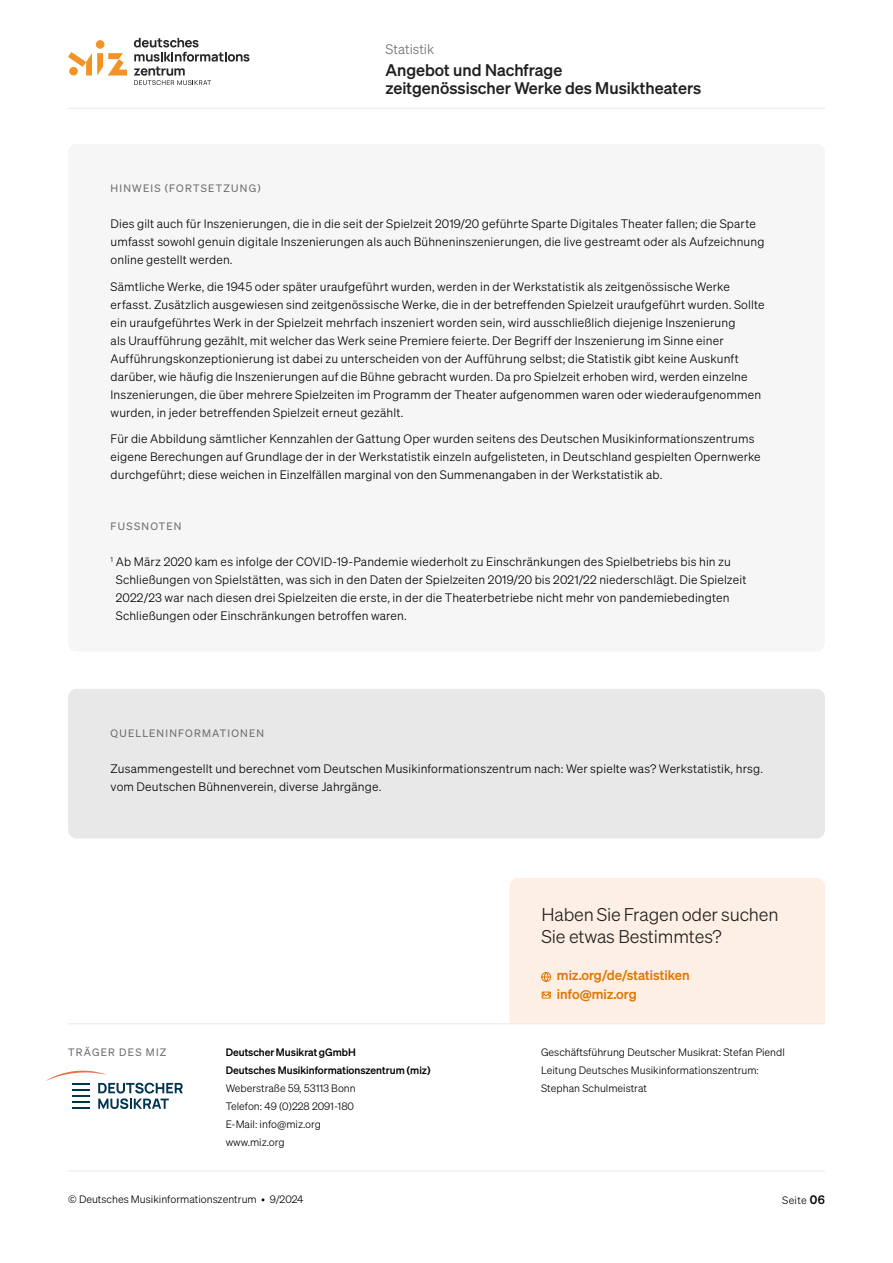
<style>
.page{position:relative;width:893px;height:1263px;background:#fff}
.page>*{position:absolute;margin:0;border:0;box-sizing:border-box;transform-origin:0 0}
.t1{font:18px/22.5px "Sohne Leicht";letter-spacing:-.01em;color:#202020}
.t2{font:16.5px/18px "Sohne Kraftig";color:#202020}
.t3{font:13.5px/19.5px "Sohne Kraftig";color:#dd7500}
.t4{font:13.5px "Sohne Leicht";color:#6d6d6c}
.t5{font:12px/18px "Sohne Leicht";letter-spacing:.01em;color:#000}
.t6{font:10.5px/18px "Sohne Leicht";color:#000}
.t7{font:10.5px "Sohne Buch";letter-spacing:.115em;color:#6d6d6c}
.t8{font:10.5px/18px "Sohne Kraftig";color:#000}
.s1{font-family:"Sohne Kraftig";font-size:12px}
</style>
<div class="page">
<hr style="left:68px;top:108px;width:757px;height:1px;background:#e8e8e8">
<hr style="left:68px;top:1171px;width:757px;height:1px;background:#e8e8e8">
<div style="left:509px;top:878px;width:316px;height:145px;background:#feefe4"></div>
<svg style="left:541px;top:991px;width:10px;height:8px"></svg>
<svg style="left:541px;top:972px;width:10px;height:10px"></svg>
<svg style="left:45px;top:1071px;width:138px;height:38px"></svg>
<hr style="left:68px;top:1023px;width:757px;height:1px;background:#e8e8e8">
<svg style="left:134px;top:38px;width:115px;height:47px"></svg>
<div style="left:96px;top:40px;width:8px;height:9px;background:#f39325;border-radius:50%"></div>
<svg style="left:68px;top:52px;width:59px;height:24px"></svg>
<div style="left:68px;top:689px;width:757px;height:149px;background:#e8e8e8;border-radius:9px"></div>
<div style="left:68px;top:144px;width:757px;height:507px;background:#f6f6f6;border-radius:9px"></div>
<p class="t4" style="left:386px;top:41px;width:50px">Statistik</p>
<h2 class="t2" style="left:386px;top:61px;width:317px">Angebot und Nachfrage<br>zeitgenössischer Werke des Musiktheaters</h2>
<p class="t7" style="left:111px;top:182px;width:152px">HINWEIS (FORTSETZUNG)</p>
<p class="t5" style="left:111px;top:215px;width:655px">Dies gilt auch für Inszenierungen, die in die seit der Spielzeit 2019/20 geführte Sparte Digitales Theater fallen; die Sparte umfasst sowohl genuin digitale Inszenierungen als auch Bühneninszenierungen, die live gestreamt oder als Aufzeichnung online gestellt werden.</p>
<p class="t5" style="left:111px;top:277px;width:655px">Sämtliche Werke, die 1945 oder später uraufgeführt wurden, werden in der Werkstatistik als zeitgenössische Werke erfasst. Zusätzlich ausgewiesen sind zeitgenössische Werke, die in der betreffenden Spielzeit uraufgeführt wurden. Sollte ein uraufgeführtes Werk in der Spielzeit mehrfach inszeniert worden sein, wird ausschließlich diejenige Inszenierung<br>als Uraufführung gezählt, mit welcher das Werk seine Premiere feierte. Der Begriff der Inszenierung im Sinne einer Aufführungskonzeptionierung ist dabei zu unterscheiden von der Aufführung selbst; die Statistik gibt keine Auskunft darüber, wie häufig die Inszenierungen auf die Bühne gebracht wurden. Da pro Spielzeit erhoben wird, werden einzelne Inszenierungen, die über mehrere Spielzeiten im Programm der Theater aufgenommen waren oder wiederaufgenommen wurden, in jeder betreffenden Spielzeit erneut gezählt.</p>
<p class="t5" style="left:111px;top:430px;width:652px">Für die Abbildung sämtlicher Kennzahlen der Gattung Oper wurden seitens des Deutschen Musikinformationszentrums eigene Berechungen auf Grundlage der in der Werkstatistik einzeln aufgelisteten, in Deutschland gespielten Opernwerke durchgeführt; diese weichen in Einzelfällen marginal von den Summenangaben in der Werkstatistik ab.</p>
<p class="t7" style="left:111px;top:520px;width:72px">FUSSNOTEN</p>
<p class="t5" style="left:116px;top:552px;width:632px;text-indent:-5px"><sup>1</sup> Ab März 2020 kam es infolge der COVID-19-Pandemie wiederholt zu Einschränkungen des Spielbetriebs bis hin zu Schließungen von Spielstätten, was sich in den Daten der Spielzeiten 2019/20 bis 2021/22 niederschlägt. Die Spielzeit 2022/23 war nach diesen drei Spielzeiten die erste, in der die Theaterbetriebe nicht mehr von pandemiebedingten Schließungen oder Einschränkungen betroffen waren.</p>
<p class="t7" style="left:111px;top:727px;width:155px">QUELLENINFORMATIONEN</p>
<p class="t5" style="left:111px;top:760px;width:654px">Zusammengestellt und berechnet vom Deutschen Musikinformationszentrum nach: Wer spielte was? Werkstatistik, hrsg. vom Deutschen Bühnenverein, diverse Jahrgänge.</p>
<p class="t7" style="left:68px;top:1046px;width:100px">TRÄGER DES MIZ</p>
<p class="t8" style="left:226px;top:1043px;width:206px">Deutscher Musikrat gGmbH<br>Deutsches Musikinformationszentrum (miz)</p>
<p class="t6" style="left:226px;top:1079px;width:132px">Weberstraße 59, 53113 Bonn<br>Telefon: 49 (0)228 2091-180<br>E-Mail: info@miz.org www.miz.org</p>
<h1 class="t1" style="left:541px;top:903px;width:239px">Haben Sie Fragen oder suchen<br>Sie etwas Bestimmtes?</h1>
<p class="t3" style="left:557px;top:965px;width:134px">miz.org/de/statistiken info@miz.org</p>
<p class="t6" style="left:541px;top:1043px;width:245px">Geschäftsführung Deutscher Musikrat: Stefan Piendl<br>Leitung Deutsches Musikinformationszentrum:<br>Stephan Schulmeistrat</p>
<p class="t6" style="left:68px;top:1190px;width:237px">© Deutsches Musikinformationszentrum • 9/2024</p>
<p class="t6" style="left:782px;top:1191px;width:44px">Seite <span class="s1">06</span></p>
</div>
